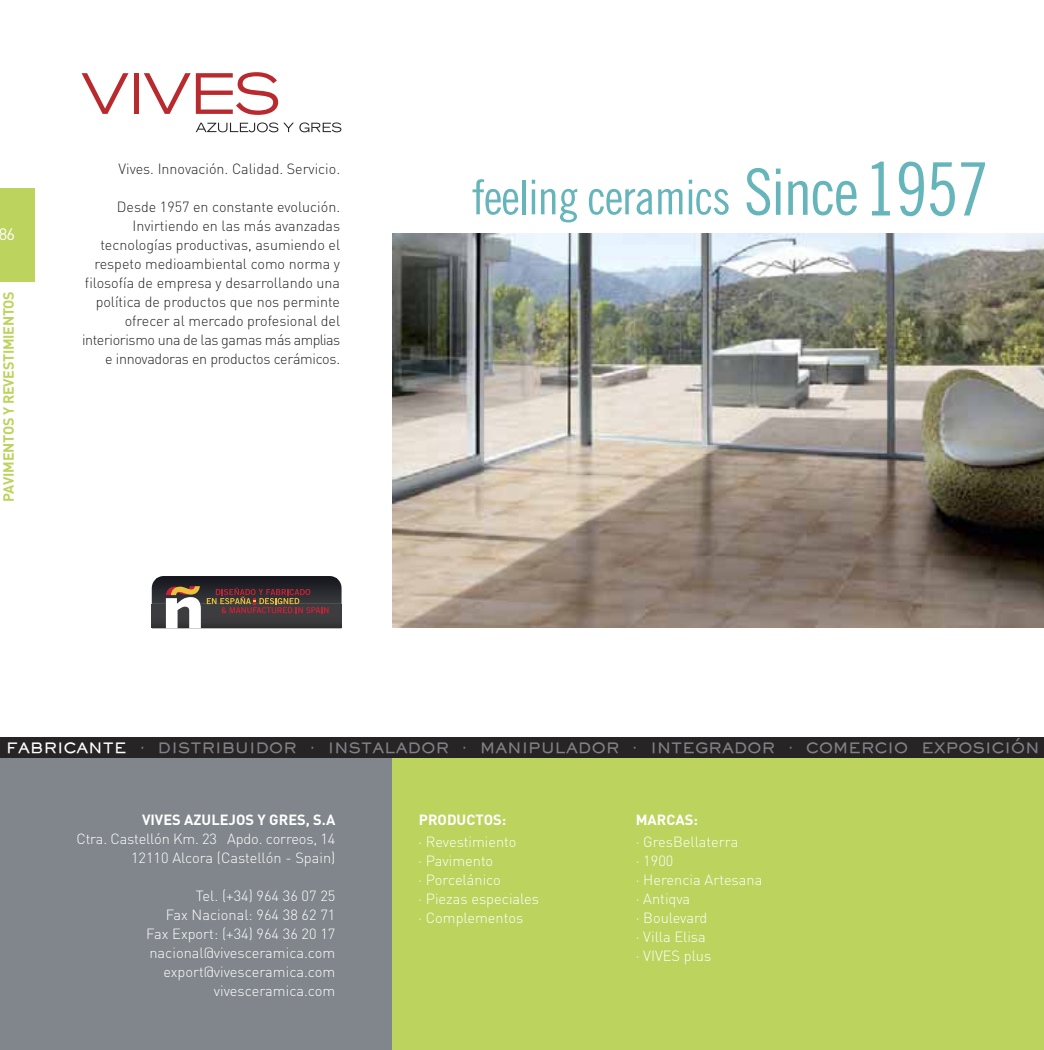
<style>
.page{position:relative;width:1044px;height:1050px;background:#fff}
.page>*{position:absolute;margin:0;border:0;box-sizing:border-box;transform-origin:0 0}
.t1{font:700 16.4px "Eyeglass";letter-spacing:.045em;color:#808184}
.t2{font:16.4px "DIN";color:#fff}
.t3{font:300 14.6px/19px "DIN";color:#fff;text-align:right}
.t4{font:300 14.6px/19px "DIN";color:#272425;text-align:right}
.t5{font:700 14.6px "DIN";color:#fff}
.t6{font:700 14.6px "DIN";letter-spacing:-.02em;color:#bcd35e}
.s1{color:#fff}
</style>
<div class="page">
<div style="left:0;top:757px;width:392px;height:292px;background:#80868b"></div>
<div style="left:392px;top:757px;width:651px;height:292px;background:#bcd35e"></div>
<div style="left:0;top:737px;width:1043px;height:20px;background:#272425"></div>
<svg style="left:82px;top:73px;width:46px;height:41px"></svg>
<hr style="left:134px;top:73px;width:4px;height:41px;background:#b92a2f">
<svg style="left:144px;top:72px;width:134px;height:43px"></svg>
<svg style="left:196px;top:122px;width:145px;height:10px"></svg>
<svg style="left:472px;top:179px;width:46px;height:36px"></svg>
<hr style="left:522px;top:180px;width:3px;height:34px;background:#66b5bb">
<svg style="left:531px;top:180px;width:4px;height:4px"></svg>
<svg style="left:531px;top:189px;width:4px;height:25px"></svg>
<svg style="left:541px;top:189px;width:36px;height:33px"></svg>
<svg style="left:588px;top:189px;width:64px;height:26px"></svg>
<svg style="left:658px;top:189px;width:24px;height:25px"></svg>
<svg style="left:688px;top:180px;width:40px;height:35px"></svg>
<svg style="left:746px;top:168px;width:23px;height:47px"></svg>
<svg style="left:775px;top:168px;width:5px;height:6px"></svg>
<div style="left:775px;top:181px;width:5px;height:34px;background:#66b5bb"></div>
<svg style="left:788px;top:181px;width:68px;height:34px"></svg>
<svg style="left:871px;top:161px;width:18px;height:54px"></svg>
<svg style="left:898px;top:161px;width:25px;height:55px"></svg>
<svg style="left:930px;top:162px;width:24px;height:54px"></svg>
<svg style="left:961px;top:162px;width:23px;height:53px"></svg>
<hr style="left:152px;top:575px;width:189px;height:3px;background:#16161e">
<svg style="left:152px;top:577px;width:189px;height:51px;background:#534645"></svg>
<img style="left:392px;top:233px;width:651px;height:393px">
<div style="left:0;top:188px;width:35px;height:93px;background:#bcd35e"></div>
<p class="t2" style="left:-2px;top:228px;width:18px">86</p>
<p class="t6" style="left:3px;top:501px;width:212px;rotate:-90deg">PAVIMENTOS Y REVESTIMIENTOS</p>
<p class="t4" style="left:118px;top:161px;width:223px">Vives. Innovación. Calidad. Servicio.</p>
<p class="t4" style="left:82px;top:199px;width:259px">Desde 1957 en constante evolución.<br>Invirtiendo en las más avanzadas tecnologías productivas, asumiendo el respeto medioambiental como norma y filosofía de empresa y desarrollando una política de productos que nos perminte ofrecer al mercado profesional del interiorismo una de las gamas más amplias e innovadoras en productos cerámicos.</p>
<p class="t1" style="left:6px;top:737px;width:1033px"><span class="s1">FABRICANTE</span> · DISTRIBUIDOR · INSTALADOR · MANIPULADOR · INTEGRADOR · COMERCIO EXPOSICIÓN</p>
<p class="t5" style="left:142px;top:813px;width:195px">VIVES AZULEJOS Y GRES, S.A</p>
<p class="t3" style="left:76px;top:830px;width:260px">Ctra. Castellón Km. 23 Apdo. correos, 14<br>12110 Alcora (Castellón - Spain)</p>
<p class="t3" style="left:146px;top:887px;width:190px">Tel. (+34) 964 36 07 25<br>Fax Nacional: 964 38 62 71<br>Fax Export: (+34) 964 36 20 17 nacional@vivesceramica.com export@vivesceramica.com vivesceramica.com</p>
<p class="t5" style="left:418px;top:813px;width:89px">PRODUCTOS:</p>
<p class="t5" style="left:635px;top:813px;width:64px">MARCAS:</p>
<p class="t3" style="left:418px;top:833px;width:122px;text-align:left">· Revestimiento<br>· Pavimento<br>· Porcelánico<br>· Piezas especiales · Complementos</p>
<p class="t3" style="left:635px;top:833px;width:128px;text-align:left">· GresBellaterra<br>· 1900<br>· Herencia Artesana · Antiqva<br>· Boulevard<br>· Villa Elisa<br>· VIVES plus</p>
</div>
